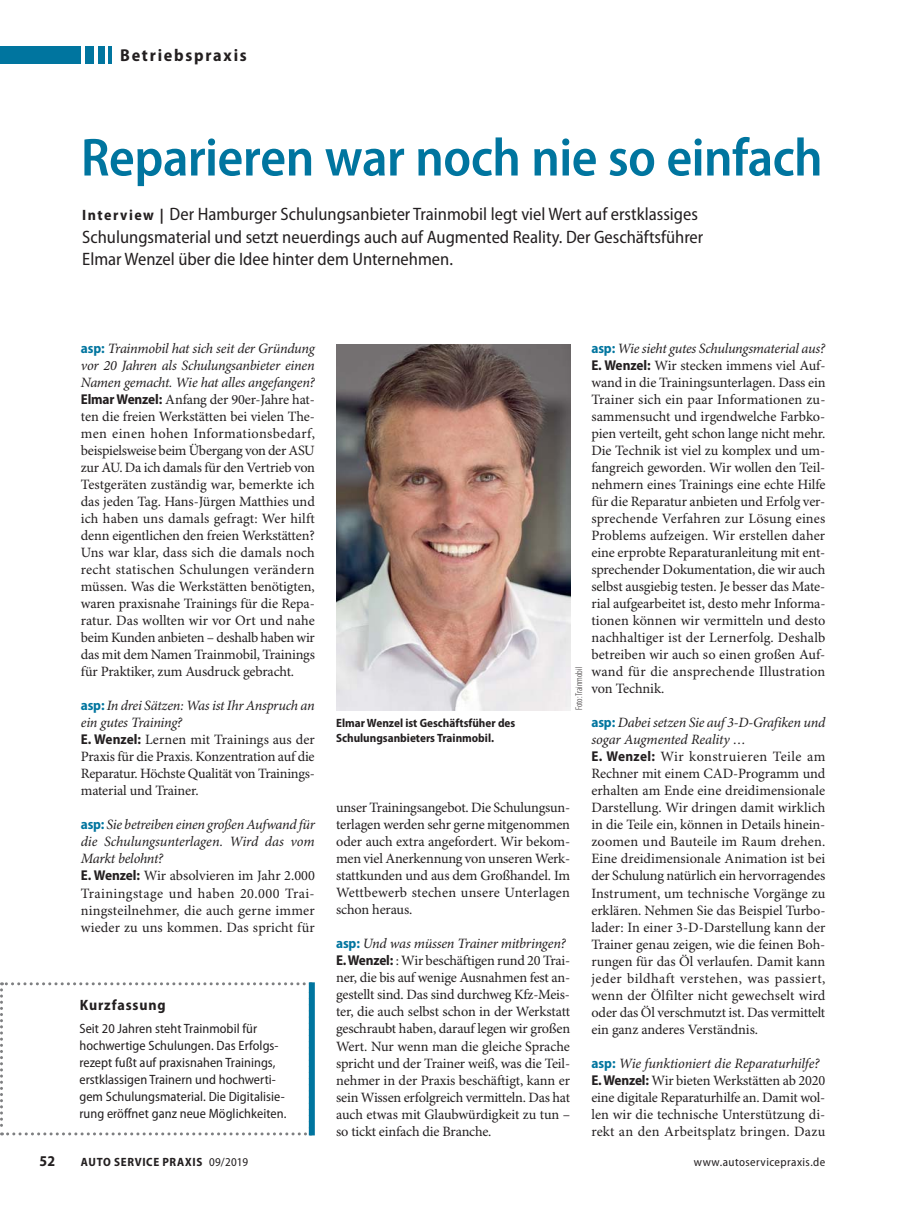
<style>
.page{position:relative;width:919px;height:1212px;background:#fff}
.page>*{position:absolute;margin:0;border:0;box-sizing:border-box;transform-origin:0 0}
.t1{font:600 semi-condensed 54px "Myriad Pro";letter-spacing:-.01em;color:#00759f}
.t2{font:semi-condensed 18px/22.5px "Myriad Pro";color:#231f20}
.t3{font:700 semi-condensed 17.25px "Myriad Pro";letter-spacing:.1em;color:#231f20}
.t4{font:700 semi-condensed 15px "Myriad Pro";letter-spacing:.055em;color:#231f20}
.t5{font:14.25px/17px "Minion Pro";letter-spacing:-.005em;color:#231f20}
.t6{font:semi-condensed 13.5px/17px "Myriad Pro";letter-spacing:.005em;color:#231f20}
.t7{font:700 semi-condensed 12px/15px "Myriad Pro";color:#231f20}
.t8{font:700 semi-condensed 12px "Myriad Pro";letter-spacing:.055em;color:#231f20}
.t9{font:semi-condensed 12px "Myriad Pro";letter-spacing:.035em;color:#231f20}
.t10{font:300 condensed 9.75px "Myriad Pro";color:#231f20}
.s1{font-weight:700;font-size:15px}
.s2{font-family:"Myriad Pro";font-weight:700;font-stretch:semi-condensed;color:#00759f}
.s3{font-style:italic}
.s4{font-family:"Myriad Pro";font-weight:700;font-stretch:semi-condensed}
.s5{font-weight:400}
</style>
<div class="page">
<hr style="left:108px;top:47px;width:4px;height:17px;background:#00759f">
<div style="left:85px;top:47px;width:9px;height:17px;background:#00759f"></div>
<div style="left:98px;top:47px;width:6px;height:17px;background:#00759f"></div>
<div style="left:0;top:47px;width:81px;height:17px;background:#00759f"></div>
<svg style="left:0;top:982px;width:309px;height:153px"></svg>
<div style="left:309px;top:982px;width:6px;height:153px;background:#00759f"></div>
<img style="left:336px;top:344px;width:234px;height:366px">
<p class="t3" style="left:120px;top:49px;width:128px">Betriebspraxis</p>
<h1 class="t1" style="left:81px;top:125px;width:743px">Reparieren war noch nie so einfach</h1>
<p class="t2" style="left:82px;top:205px;width:622px"><span class="s1">Interview |</span> Der Hamburger Schulungsanbieter Trainmobil legt viel Wert auf erstklassiges<br>Schulungsmaterial und setzt neuerdings auch auf Augmented Reality. Der Geschäftsführer<br>Elmar Wenzel über die Idee hinter dem Unternehmen.</p>
<p class="t5" style="left:81px;top:341px;width:236px;text-align:justify"><span class="s2">asp:</span> <span class="s3">Trainmobil hat sich seit der Gründung vor 20 Jahren als Schulungsanbieter einen Namen gemacht. Wie hat alles angefangen?<br></span><span class="s4">Elmar Wenzel:</span> Anfang der 90er-Jahre hat&shy;ten die freien Werkstätten bei vielen The&shy;men einen hohen Informationsbedarf, beispielsweise beim Übergang von der ASU zur AU. Da ich damals für den Vertrieb von Testgeräten zuständig war, bemerkte ich das jeden Tag. Hans-Jürgen Matthies und ich haben uns damals gefragt: Wer hilft denn eigentlichen den freien Werkstätten?<br>Uns war klar, dass sich die damals noch recht statischen Schulungen verändern müssen. Was die Werkstätten benötigten, waren praxisnahe Trainings für die Repa&shy;ratur. Das wollten wir vor Ort und nahe beim Kunden anbieten – deshalb haben wir das mit dem Namen Trainmobil, Trainings für Praktiker, zum Ausdruck gebracht.</p>
<p class="t5" style="left:81px;top:698px;width:235px"><span class="s2">asp:</span> <span class="s3">In drei Sätzen: Was ist Ihr Anspruch an ein gutes Training?<br></span><span class="s4">E. Wenzel:</span> Lernen mit Trainings aus der Praxis für die Praxis. Konzentration auf die Reparatur. Höchste Qualität von Trainings&shy;material und Trainer.</p>
<p class="t5" style="left:81px;top:818px;width:235px"><span class="s2">asp:</span> <span class="s3">Sie betreiben einen großen Aufwand für die Schulungsunterlagen. Wird das vom Markt belohnt?<br></span><span class="s4">E. Wenzel:</span> Wir absolvieren im Jahr 2.000<br>Trainingstage und haben 20.000 Trai&shy;ningsteilnehmer, die auch gerne immer wieder zu uns kommen. Das spricht für</p>
<p class="t4" style="left:80px;top:999px;width:87px">Kurzfassung</p>
<p class="t6" style="left:79px;top:1022px;width:208px">Seit 20 Jahren steht Trainmobil für hochwertige Schulungen. Das Erfolgs&shy;rezept fußt auf praxisnahen Trainings, erstklassigen Trainern und hochwerti&shy;gem Schulungsmaterial. Die Digitalisie&shy;rung eröffnet ganz neue Möglichkeiten.</p>
<p class="t7" style="left:336px;top:717px;width:181px">Elmar Wenzel ist Geschäftsfüher des<br>Schulungsanbieters Trainmobil.</p>
<p class="t10" style="left:573px;top:710px;width:45px;rotate:-90deg">Foto: Trainmobil</p>
<p class="t5" style="left:336px;top:800px;width:235px;text-align:justify">unser Trainingsangebot. Die Schulungsun&shy;terlagen werden sehr gerne mitgenommen oder auch extra angefordert. Wir bekom&shy;men viel Anerkennung von unseren Werk&shy;stattkunden und aus dem Großhandel. Im Wettbewerb stechen unsere Unterlagen schon heraus.</p>
<p class="t5" style="left:336px;top:936px;width:236px"><span class="s2">asp:</span> <span class="s3">Und was müssen Trainer mitbringen?<br></span><span class="s4">E. Wenzel:</span> : Wir beschäftigen rund 20 Trai&shy;ner, die bis auf wenige Ausnahmen fest an&shy;gestellt sind. Das sind durchweg Kfz-Meis&shy;ter, die auch selbst schon in der Werkstatt geschraubt haben, darauf legen wir großen Wert. Nur wenn man die gleiche Sprache spricht und der Trainer weiß, was die Teil&shy;nehmer in der Praxis beschäftigt, kann er sein Wissen erfolgreich vermitteln. Das hat auch etwas mit Glaubwürdigkeit zu tun – so tickt einfach die Branche.</p>
<p class="t5" style="left:591px;top:341px;width:236px;text-align:justify"><span class="s2">asp:</span> <span class="s3">Wie sieht gutes Schulungsmaterial aus?<br></span><span class="s4">E. Wenzel:</span> Wir stecken immens viel Auf&shy;wand in die Trainingsunterlagen. Dass ein Trainer sich ein paar Informationen zu&shy;sammensucht und irgendwelche Farbko&shy;pien verteilt, geht schon lange nicht mehr.<br>Die Technik ist viel zu komplex und um&shy;fangreich geworden. Wir wollen den Teil&shy;nehmern eines Trainings eine echte Hilfe für die Reparatur anbieten und Erfolg ver&shy;sprechende Verfahren zur Lösung eines Problems aufzeigen. Wir erstellen daher eine erprobte Reparaturanleitung mit ent&shy;sprechender Dokumentation, die wir auch selbst ausgiebig testen. Je besser das Mate&shy;rial aufgearbeitet ist, desto mehr Informa&shy;tionen können wir vermitteln und desto nachhaltiger ist der Lernerfolg. Deshalb betreiben wir auch so einen großen Auf&shy;wand für die ansprechende Illustration von Technik.</p>
<p class="t5" style="left:591px;top:715px;width:235px"><span class="s2">asp:</span> <span class="s3">Dabei setzen Sie auf 3-D-Grafiken und sogar Augmented Reality …<br></span><span class="s4">E. Wenzel:</span> Wir konstruieren Teile am Rechner mit einem CAD-Programm und erhalten am Ende eine dreidimensionale Darstellung. Wir dringen damit wirklich in die Teile ein, können in Details hinein&shy;zoomen und Bauteile im Raum drehen.<br>Eine dreidimensionale Animation ist bei der Schulung natürlich ein hervorragendes Instrument, um technische Vorgänge zu erklären. Nehmen Sie das Beispiel Turbo&shy;lader: In einer 3-D-Darstellung kann der Trainer genau zeigen, wie die feinen Boh&shy;rungen für das Öl verlaufen. Damit kann jeder bildhaft verstehen, was passiert, wenn der Ölfilter nicht gewechselt wird oder das Öl verschmutzt ist. Das vermittelt ein ganz anderes Verständnis.</p>
<p class="t5" style="left:591px;top:1056px;width:235px"><span class="s2">asp:</span> <span class="s3">Wie funktioniert die Reparaturhilfe?<br></span><span class="s4">E. Wenzel:</span> Wir bieten Werkstätten ab 2020 eine digitale Reparaturhilfe an. Damit wol&shy;len wir die technische Unterstützung di&shy;rekt an den Arbeitsplatz bringen. Dazu</p>
<p class="t4" style="left:39px;top:1155px;width:17px">52</p>
<p class="t8" style="left:81px;top:1157px;width:169px">AUTO SERVICE PRAXIS <span class="s5">09/2019</span></p>
<p class="t9" style="left:693px;top:1157px;width:133px">www.autoservicepraxis.de</p>
</div>
